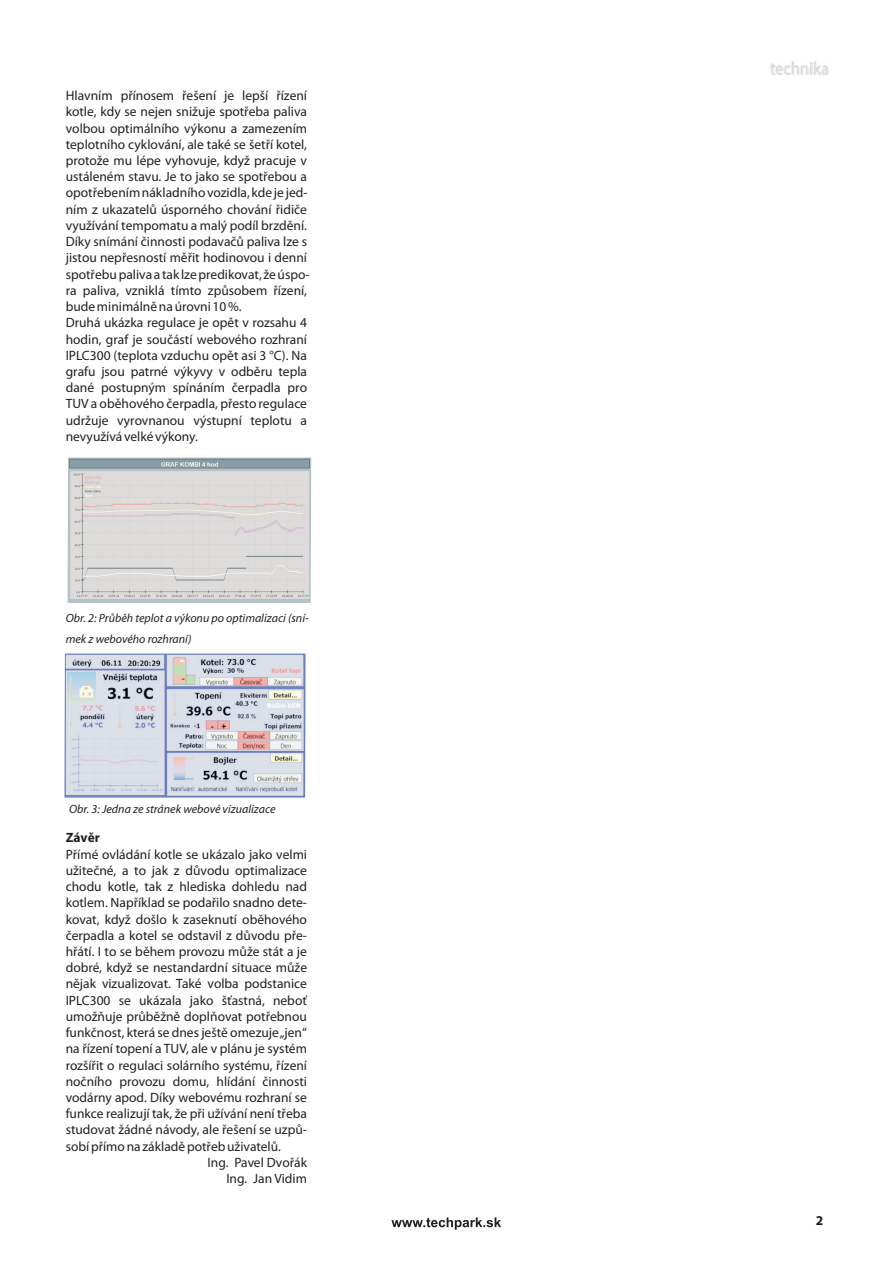
<style>
.page{position:relative;width:893px;height:1263px;background:#fff}
.page>*{position:absolute;margin:0;border:0;box-sizing:border-box;transform-origin:0 0}
.t1{font:13.5px/16.2px "Myriad Pro";color:#231f20}
.t2{font:700 13.5px "Myriad Pro";color:#231f20}
.t3{font:italic 12px/20.7px "Myriad Pro";color:#231f20}
</style>
<div class="page">
<img style="left:770px;top:61px;width:59px;height:14px">
<svg style="left:391px;top:1217px;width:110px;height:13px"></svg>
<img style="left:68px;top:457px;width:243px;height:146px">
<img style="left:65px;top:653px;width:241px;height:145px">
<p class="t1" style="left:66px;top:89px;width:245px">Hlavním přínosem řešení je lepší řízení kotle, kdy se nejen snižuje spotřeba paliva volbou optimálního výkonu a zamezením teplotního cyklování, ale také se šetří kotel, protože mu lépe vyhovuje, když pracuje v ustáleném stavu. Je to jako se spotřebou a opotřebením nákladního vozidla, kde je jed&shy;ním z ukazatelů úsporného chování řidiče využívání tempomatu a malý podíl brzdění.<br>Díky snímání činnosti podavačů paliva lze s jistou nepřesností měřit hodinovou i denní spotřebu paliva a tak lze predikovat, že úspo&shy;ra paliva, vzniklá tímto způsobem řízení, bude minimálně na úrovni 10 %.<br>Druhá ukázka regulace je opět v rozsahu 4 hodin, graf je součástí webového rozhraní IPLC300 (teplota vzduchu opět asi 3 °C). Na grafu jsou patrné výkyvy v odběru tepla dané postupným spínáním čerpadla pro TUV a oběhového čerpadla, přesto regulace udržuje vyrovnanou výstupní teplotu a nevyužívá velké výkony.</p>
<p class="t3" style="left:66px;top:609px;width:245px">Obr. 2: Průběh teplot a výkonu po optimalizaci (sní&shy;mek z webového rozhraní)</p>
<p class="t3" style="left:69px;top:800px;width:208px">Obr. 3: Jedna ze stránek webové vizualizace</p>
<p class="t2" style="left:66px;top:832px;width:36px">Závěr</p>
<p class="t1" style="left:66px;top:847px;width:243px">Přímé ovládání kotle se ukázalo jako velmi</p>
<p class="t1" style="left:66px;top:863px;width:243px">užitečné, a to jak z důvodu optimalizace</p>
<p class="t1" style="left:66px;top:879px;width:243px">chodu kotle, tak z hlediska dohledu nad</p>
<p class="t1" style="left:66px;top:896px;width:243px">kotlem. Například se podařilo snadno dete-</p>
<p class="t1" style="left:66px;top:912px;width:243px">kovat, když došlo k zaseknutí oběhového</p>
<p class="t1" style="left:66px;top:928px;width:243px">čerpadla a kotel se odstavil z důvodu pře-</p>
<p class="t1" style="left:66px;top:944px;width:243px">hřátí. I to se během provozu může stát a je</p>
<p class="t1" style="left:66px;top:961px;width:243px">dobré, když se nestandardní situace může</p>
<p class="t1" style="left:66px;top:977px;width:243px">nějak vizualizovat. Také volba podstanice</p>
<p class="t1" style="left:66px;top:993px;width:243px">IPLC300 se ukázala jako šťastná, neboť</p>
<p class="t1" style="left:66px;top:1009px;width:243px">umožňuje průběžně doplňovat potřebnou</p>
<p class="t1" style="left:66px;top:1026px;width:243px">funkčnost, která se dnes ještě omezuje „jen“</p>
<p class="t1" style="left:66px;top:1042px;width:243px">na řízení topení a TUV, ale v plánu je systém</p>
<p class="t1" style="left:66px;top:1058px;width:243px">rozšířit o regulaci solárního systému, řízení</p>
<p class="t1" style="left:66px;top:1074px;width:243px">nočního provozu domu, hlídání činnosti</p>
<p class="t1" style="left:66px;top:1090px;width:243px">vodárny apod. Díky webovému rozhraní se</p>
<p class="t1" style="left:66px;top:1107px;width:243px">funkce realizují tak, že při užívání není třeba</p>
<p class="t1" style="left:66px;top:1123px;width:243px">studovat žádné návody, ale řešení se uzpů-</p>
<p class="t1" style="left:66px;top:1139px;width:217px">sobí přímo na základě potřeb uživatelů.</p>
<p class="t1" style="left:208px;top:1155px;width:101px">Ing. Pavel Dvořák</p>
<p class="t1" style="left:226px;top:1172px;width:82px">Ing. Jan Vidim</p>
<p class="t2" style="left:816px;top:1215px;width:9px">2</p>
</div>
